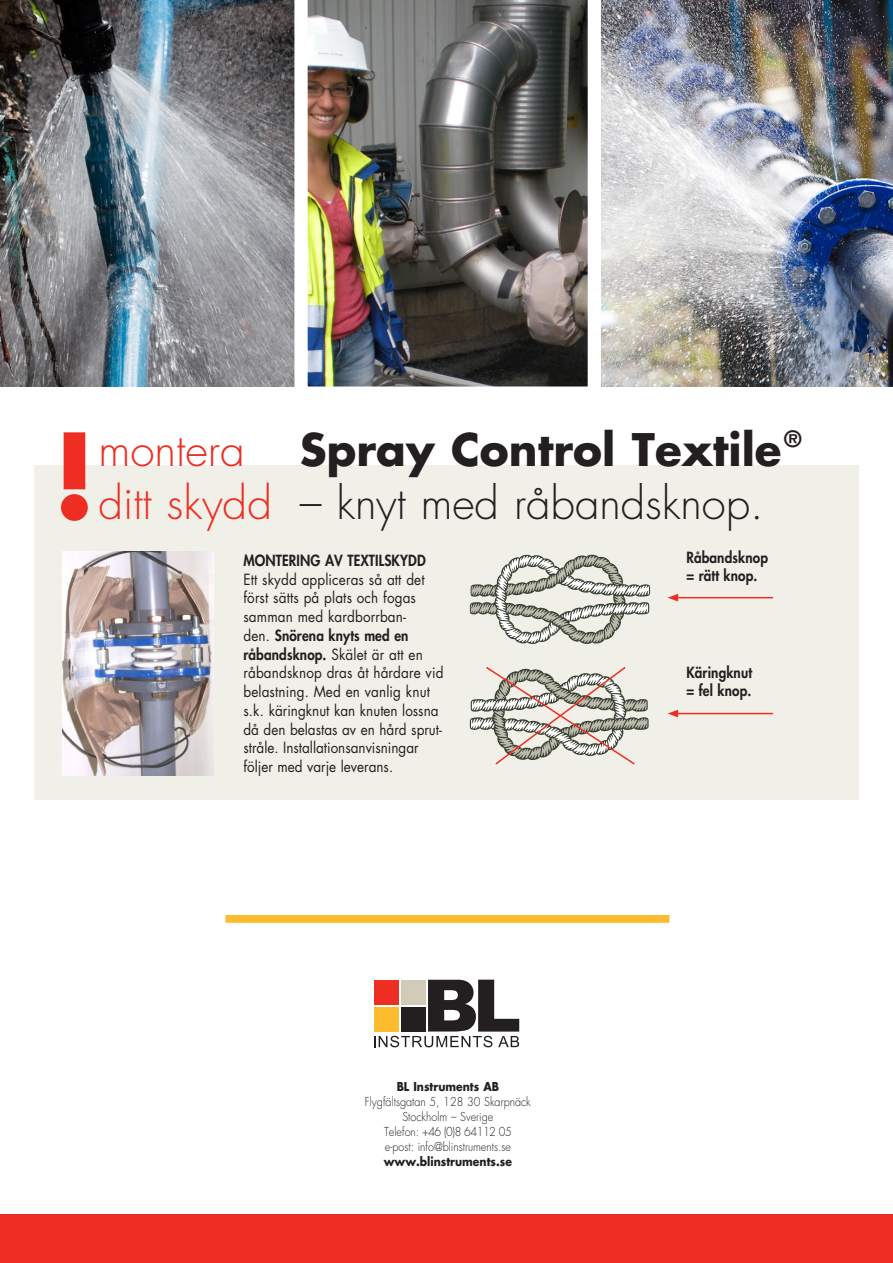
<style>
.page{position:relative;width:893px;height:1263px;background:#fff}
.page>*{position:absolute;margin:0;border:0;box-sizing:border-box;transform-origin:0 0}
._2_NY_Sidrubrik{font:700 114.45px "Futura Std";color:#ee2e22}
._2_NY_Sidrubrik-2{font:300 44.1px/52.9px "Futura Std";color:#ee2e22}
._2_NY_Sidrubrik-3{font:700 43.65px "Futura Std";color:#231f20}
._2_NY_Sidrubrik-4{font:300 43.65px "Futura Std";color:#231f20}
._1_NY_Brödtext{font:15px/18.8px "Futura Std";letter-spacing:.01em;color:#231f20;scale:.9 1}
._1_NY_Brödtext-2{font:800 15px "Futura Std";letter-spacing:.01em;color:#231f20;scale:.9 1}
._1_NY_Brödtext-3{font:300 12px/15px "Futura Std";color:#231f20;text-align:center;scale:.9 1}
._1_NY_Brödtext-4{font:300 12px "Futura Std";letter-spacing:-.02em;color:#231f20;scale:.9 1}
._1_NY_Brödtext-5{font:700 12px "Futura Std";color:#231f20;scale:.9 1}
.s1{font-weight:800}
.s2{font-weight:700}
</style>
<div class="page">
<img style="left:601px;top:0;width:292px;height:387px">
<div style="left:0;top:1215px;width:893px;height:48px;background:#ee2e22"></div>
<img style="left:0;top:0;width:294px;height:387px">
<img style="left:294px;top:0;width:307px;height:387px">
<div style="left:225px;top:915px;width:444px;height:8px;background:#fdbb2e"></div>
<svg style="left:374px;top:980px;width:145px;height:67px"></svg>
<div style="left:34px;top:465px;width:825px;height:335px;background:#f0efe8"></div>
<img style="left:63px;top:551px;width:150px;height:225px">
<svg style="left:470px;top:555px;width:180px;height:89px"></svg>
<hr style="left:676px;top:597px;width:97px;height:1px;background:#ee2e22">
<svg style="left:668px;top:594px;width:10px;height:7px"></svg>
<hr style="left:676px;top:713px;width:97px;height:1px;background:#ee2e22">
<svg style="left:668px;top:710px;width:10px;height:7px"></svg>
<svg style="left:470px;top:667px;width:179px;height:98px"></svg>
<p class="_2_NY_Sidrubrik" style="left:52px;top:400px;width:45px">!</p>
<p class="_2_NY_Sidrubrik-2" style="left:98px;top:424px;width:175px">montera ditt skydd</p>
<p class="_2_NY_Sidrubrik-3" style="left:300px;top:421px;width:503px">Spray Control Textile<sup>®</sup></p>
<p class="_2_NY_Sidrubrik-4" style="left:300px;top:476px;width:465px">– knyt med råbandsknop.</p>
<p class="_1_NY_Brödtext-2" style="left:243px;top:551px;width:204px">MONTERING AV TEXTILSKYDD</p>
<p class="_1_NY_Brödtext" style="left:243px;top:570px;width:224px">Ett skydd appliceras så att det först sätts på plats och fogas samman med kardborrban-<br>den. <span class="s1">Snörena knyts med en råbandsknop.</span> Skälet är att en råbandsknop dras åt hårdare vid belastning. Med en vanlig knut s.k. käringknut kan knuten lossna då den belastas av en hård sprut&shy;stråle. Installationsanvisningar följer med varje leverans.</p>
<p class="_1_NY_Brödtext-2" style="left:686px;top:548px;width:92px">Råbandsknop</p>
<p class="_1_NY_Brödtext-2" style="left:686px;top:566px;width:81px">= rätt knop.</p>
<p class="_1_NY_Brödtext-2" style="left:686px;top:663px;width:75px">Käringknut</p>
<p class="_1_NY_Brödtext-2" style="left:686px;top:681px;width:74px">= fel knop.</p>
<p class="_1_NY_Brödtext-3" style="left:365px;top:1079px;width:186px"><span class="s2">BL Instruments AB<br></span>Flygfältsgatan 5, 128 30 Skarpnäck</p>
<p class="_1_NY_Brödtext-3" style="left:402px;top:1109px;width:103px">Stockholm – Sverige</p>
<p class="_1_NY_Brödtext-4" style="left:384px;top:1124px;width:143px">Telefon: +46 (0)8 64112 05</p>
<p class="_1_NY_Brödtext-3" style="left:385px;top:1139px;width:142px">e-post: info@blinstruments.se</p>
<p class="_1_NY_Brödtext-5" style="left:384px;top:1153px;width:144px">www.blinstruments.se</p>
</div>
